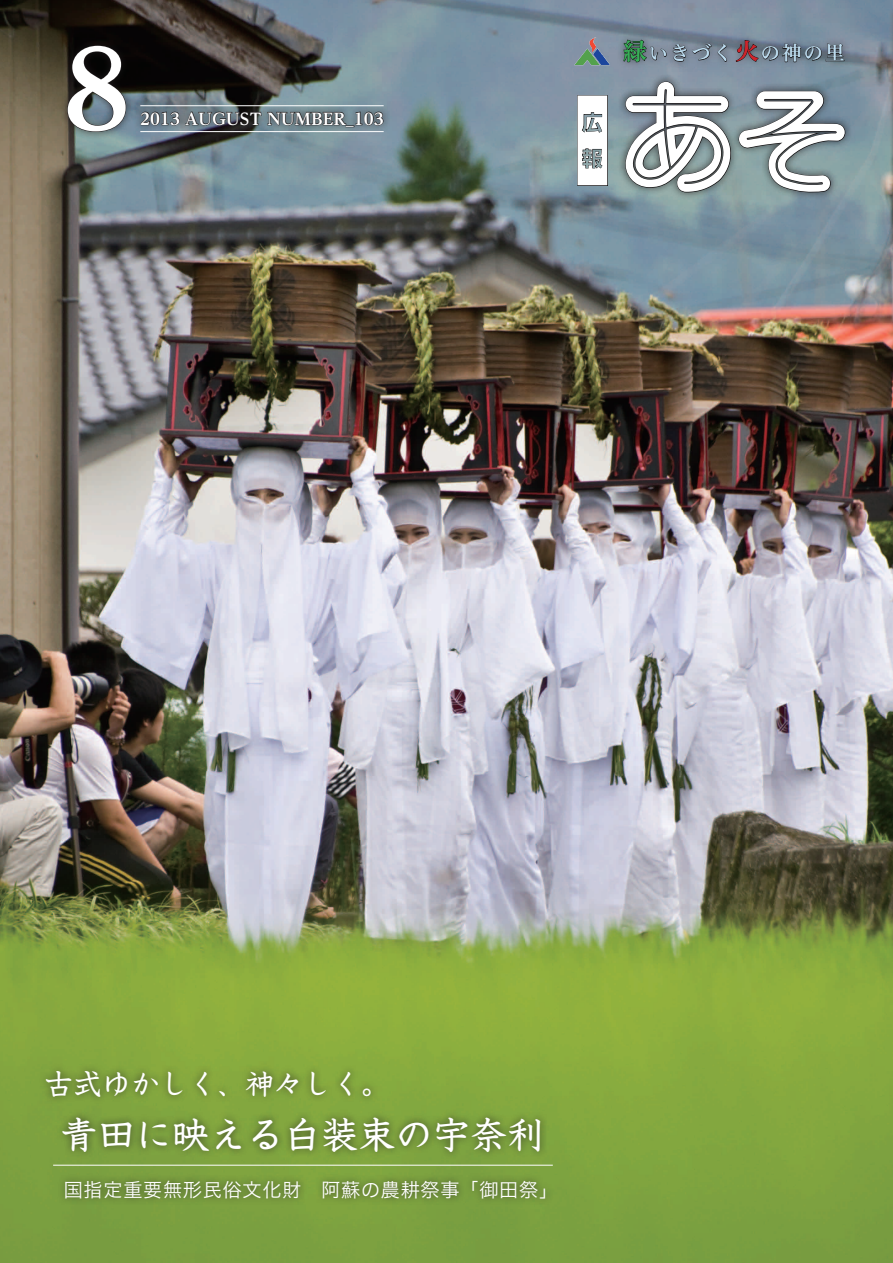
<style>
.page{position:relative;width:893px;height:1263px;background:#fff}
.page>*{position:absolute;margin:0;border:0;box-sizing:border-box;transform-origin:0 0}
.t1{font:800 106.35px "UD Reimin Pro";color:#fff}
.t2{font:500 37.2px "Kyoka ICA Pro";color:#fff}
.t3{font:500 28.65px "Kyoka ICA Pro";color:#fff}
.t4{font:19.65px "Hiragino UD Serif Std N W6";letter-spacing:.095em;color:#bddcef}
.t5{font:19.2px "Hiragino UD Sans F Std N W3";letter-spacing:.04em;color:#fff}
.t6{font:800 15.9px "UD Reimin Pro";color:#fff}
.s1{font-size:23.55px;color:#37af57}
.s2{font-size:23.55px;color:#d1232a}
</style>
<div class="page">
<img style="left:0;top:0;width:893px;height:1263px">
<div style="left:577px;top:72px;width:280px;height:132px;background:#231f20;opacity:.75"></div>
<svg style="left:577px;top:95px;width:31px;height:91px"></svg>
<div style="left:617px;top:74px;width:236px;height:126px;background:#231f20;opacity:.75"></div>
<svg style="left:625px;top:82px;width:106px;height:110px"></svg>
<svg style="left:739px;top:91px;width:106px;height:101px"></svg>
<img style="left:574px;top:36px;width:37px;height:29px">
<div style="left:615px;top:32px;width:254px;height:37px;background:#231f20;opacity:.75"></div>
<div style="left:616px;top:33px;width:236px;height:37px;background:#231f20;opacity:.75"></div>
<div style="left:59px;top:38px;width:75px;height:102px;background:#231f20;opacity:.75"></div>
<svg style="left:267px;top:135px;width:116px;height:3px"></svg>
<div style="left:134px;top:104px;width:257px;height:31px;background:#231f20;opacity:.75"></div>
<hr style="left:140px;top:105px;width:244px;height:1px;background:#fff">
<hr style="left:140px;top:131px;width:244px;height:1px;background:#fff">
<div style="left:57px;top:1173px;width:496px;height:34px;background:#231f20;opacity:.75"></div>
<div style="left:55px;top:1109px;width:493px;height:51px;background:#231f20;opacity:.75"></div>
<hr style="left:53px;top:1165px;width:500px;height:1px;background:#fff">
<div style="left:39px;top:1063px;width:339px;height:41px;background:#231f20;opacity:.75"></div>
<h1 class="t1" style="left:64px;top:2px;width:68px">8</h1>
<p class="t4" style="left:623px;top:38px;width:223px"><span class="s1">緑</span>いきづく<span class="s2">火</span>の神の里</p>
<p class="t6" style="left:140px;top:106px;width:245px">2013 AUGUST NUMBER_103</p>
<h3 class="t3" style="left:45px;top:1061px;width:346px">古式ゆかしく、神々しく。</h3>
<h2 class="t2" style="left:61px;top:1105px;width:485px">青田に映える白装束の宇奈利</h2>
<p class="t5" style="left:64px;top:1175px;width:496px">国指定重要無形民俗文化財　阿蘇の農耕祭事「御田祭「</p>
</div>
